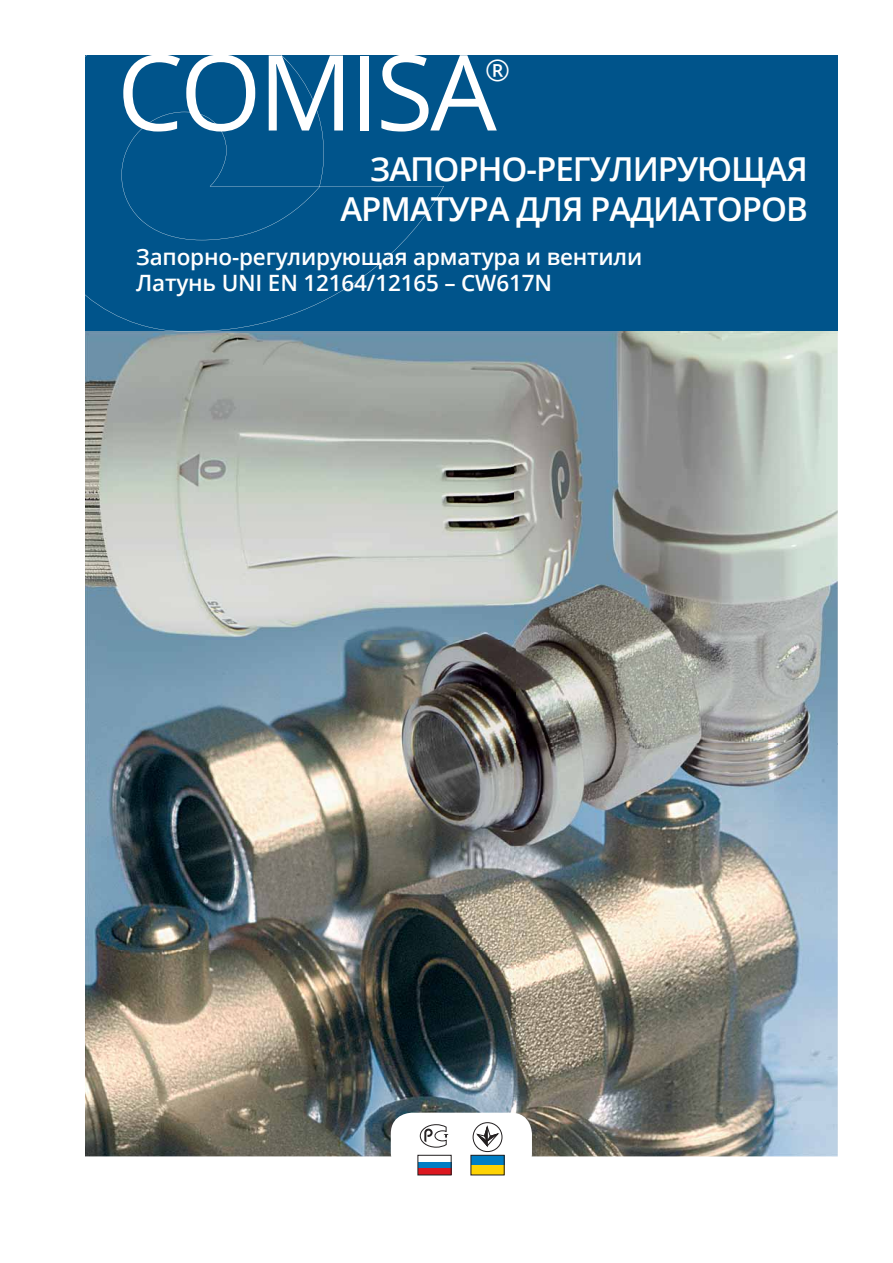
<style>
.page{position:relative;width:893px;height:1263px;background:#fff}
.page>*{position:absolute;margin:0;border:0;box-sizing:border-box;transform-origin:0 0}
.t1{font:105px "Open Sans";letter-spacing:-.03em;color:#fff}
.t2{font:600 33px/39.6px "Open Sans";letter-spacing:-.03em;color:#fff;text-align:right}
.t3{font:30px "Open Sans";color:#fff}
.t4{font:600 22.5px/25.5px "Open Sans";letter-spacing:-.01em;color:#fff}
</style>
<div class="page">
<div style="left:85px;top:55px;width:753px;height:277px;background:#00548b"></div>
<img style="left:85px;top:332px;width:753px;height:824px">
<svg style="left:85px;top:55px;width:359px;height:276px"></svg>
<div style="left:391px;top:1113px;width:141px;height:61px;background:#fff;border-radius:21px"></div>
<div style="left:418px;top:1168px;width:33px;height:7px;background:#dc1820"></div>
<div style="left:418px;top:1161px;width:33px;height:7px;background:#007ec5"></div>
<div style="left:418px;top:1155px;width:33px;height:20px;border:1px solid #231f20"></div>
<svg style="left:419px;top:1124px;width:30px;height:24px"></svg>
<div style="left:471px;top:1164px;width:33px;height:11px;background:#fed304"></div>
<div style="left:471px;top:1155px;width:33px;height:10px;background:#007ec5"></div>
<div style="left:471px;top:1155px;width:33px;height:20px;border:1px solid #231f20"></div>
<svg style="left:475px;top:1126px;width:25px;height:21px"></svg>
<div style="left:473px;top:1123px;width:29px;height:29px;border:1px solid #231f20;border-radius:50%"></div>
<h1 class="t1" style="left:117px;top:18px;width:381px">COMISA</h1>
<h3 class="t3" style="left:485px;top:49px;width:26px">®</h3>
<h2 class="t2" style="left:340px;top:149px;width:469px">ЗАПОРНО-РЕГУЛИРУЮЩАЯ<br>АРМАТУРА ДЛЯ РАДИАТОРОВ</h2>
<p class="t4" style="left:136px;top:244px;width:508px">Запорно-регулирующая арматура и вентили<br>Латунь UNI EN 12164/12165 – CW617N</p>
</div>
